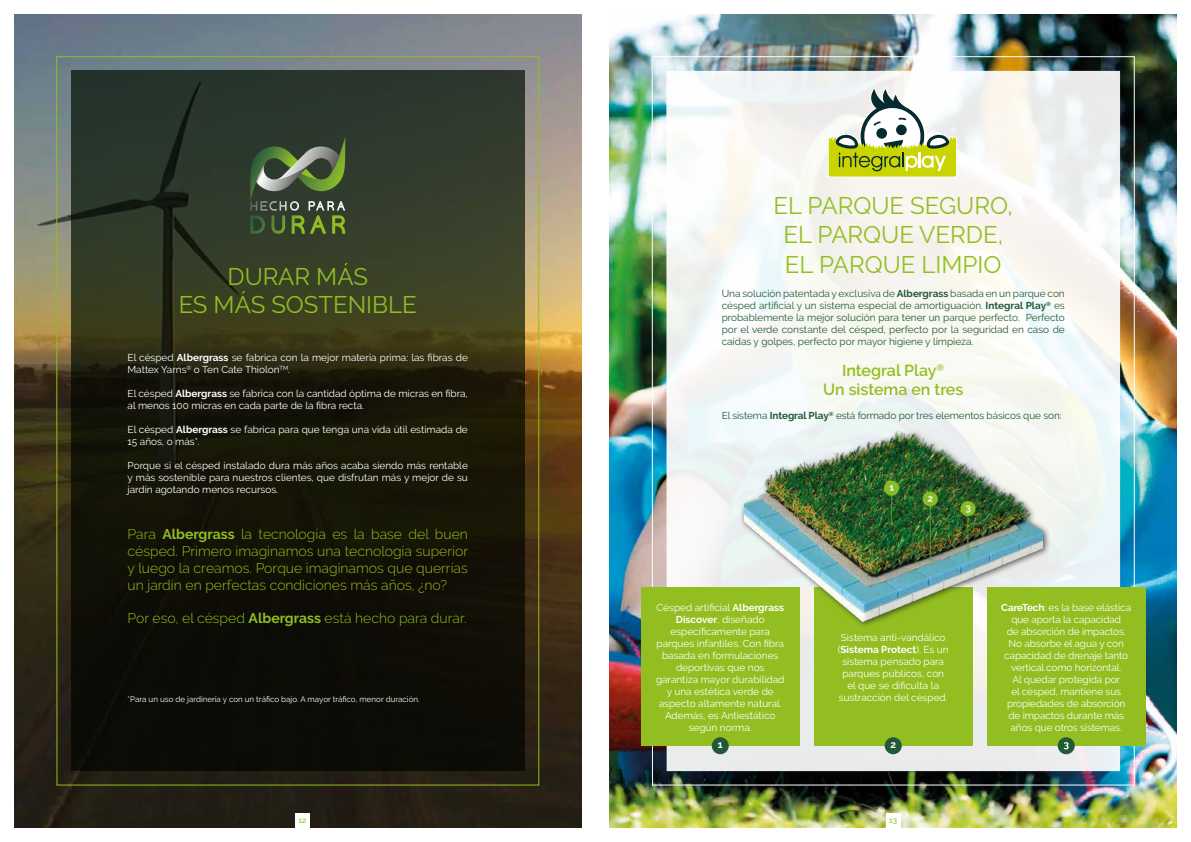
<style>
.page{position:relative;width:1191px;height:842px;background:#fff}
.page>*{position:absolute;margin:0;border:0;box-sizing:border-box;transform-origin:0 0}
.t1{font:24px/29.4px "Raleway";color:#92be21;text-align:center}
.t2{font:600 16px/19px "Raleway";color:#92be21;text-align:center}
.t3{font:300 14px/16.8px "Raleway";color:#92be21;text-align:justify}
.t4{font:10px/12px "Raleway";color:#fff}
.t5{font:10px/12px "Raleway";letter-spacing:-.01em;color:#225937;text-align:justify}
.t6{font:700 10px "Raleway";color:#fff}
.t7{font:8px "Raleway";color:#fff}
.t8{font:500 8px "Raleway";color:#92be21}
.s1{font-weight:700}
</style>
<div class="page">
<img style="left:609px;top:14px;width:567px;height:814px">
<img style="left:14px;top:14px;width:567px;height:814px">
<svg style="left:71px;top:71px;width:453px;height:700px;background:#1e2113"></svg>
<svg style="left:250px;top:136px;width:96px;height:98px;background:#516342"></svg>
<div style="left:886px;top:814px;width:14px;height:17px;background:#fff"></div>
<div style="left:295px;top:814px;width:15px;height:17px;background:#fff"></div>
<div style="left:666px;top:71px;width:454px;height:700px;background:linear-gradient(to right,#f5f7f4,#f4f5f0)"></div>
<svg style="left:827px;top:88px;width:130px;height:90px"></svg>
<div style="left:814px;top:587px;width:158px;height:159px;background:#92be21"></div>
<div style="left:884px;top:737px;width:17px;height:17px;background:#225937;border-radius:50%"></div>
<div style="left:641px;top:587px;width:158px;height:159px;background:#92be21"></div>
<div style="left:711px;top:737px;width:18px;height:17px;background:#225937;border-radius:50%"></div>
<div style="left:986px;top:587px;width:159px;height:159px;background:#92be21"></div>
<div style="left:1057px;top:737px;width:17px;height:17px;background:#225937;border-radius:50%"></div>
<svg style="left:1063px;top:742px;width:5px;height:7px"></svg>
<div style="left:740px;top:428px;width:310px;height:200px;background:#1d1d1b;opacity:.7"></div>
<img style="left:744px;top:431px;width:298px;height:190px">
<h1 class="t1" style="left:179px;top:262px;width:240px;line-height:28.8px">DURAR MÁS<br>ES MÁS SOSTENIBLE</h1>
<p class="t4" style="left:128px;top:352px;width:342px">El césped <span class="s1">Albergrass</span> se fabrica con la mejor materia prima: las fibras de<br>Mattex Yarns<sup>®</sup> o Ten Cate Thiolon<sup>TM</sup>.</p>
<p class="t4" style="left:128px;top:388px;width:342px">El césped <span class="s1">Albergrass</span> se fabrica con la cantidad óptima de micras en fibra, al menos 100 micras en cada parte de la fibra recta.</p>
<p class="t4" style="left:128px;top:424px;width:342px">El césped <span class="s1">Albergrass</span> se fabrica para que tenga una vida útil estimada de<br>15 años, o más*.</p>
<p class="t4" style="left:128px;top:460px;width:342px;text-align:justify">Porque si el césped instalado dura más años acaba siendo más rentable y más sostenible para nuestros clientes, que disfrutan más y mejor de su jardín agotando menos recursos.</p>
<h3 class="t3" style="left:128px;top:526px;width:342px">Para <span class="s1">Albergrass</span> la tecnología es la base del buen césped. Primero imaginamos una tecnología superior y luego la creamos. Porque imaginamos que querrías un jardín en perfectas condiciones más años, ¿no?</h3>
<h3 class="t3" style="left:128px;top:610px;width:340px">Por eso, el césped <span class="s1">Albergrass</span> está hecho para durar.</h3>
<p class="t7" style="left:128px;top:695px;width:293px">*Para un uso de jardinería y con un tráfico bajo. A mayor tráfico, menor duración.</p>
<h1 class="t1" style="left:773px;top:191px;width:241px">EL PARQUE SEGURO,<br>EL PARQUE VERDE,<br>EL PARQUE LIMPIO</h1>
<p class="t5" style="left:721px;top:288px;width:345px">Una solución patentada y exclusiva de <span class="s1">Albergrass</span> basada en un parque con césped artificial y un sistema especial de amortiguación. <span class="s1">Integral Play</span><sup>®</sup> es probablemente la mejor solución para tener un parque perfecto. Perfecto por el verde constante del césped, perfecto por la seguridad en caso de caídas y golpes, perfecto por mayor higiene y limpieza.</p>
<h2 class="t2" style="left:823px;top:361px;width:142px">Integral Play<sup>®<br></sup>Un sistema en tres</h2>
<p class="t5" style="left:721px;top:410px;width:341px">El sistema <span class="s1">Integral Play</span><sup>®</sup> está formado por tres elementos básicos que son:</p>
<p class="t4" style="left:656px;top:601px;width:130px;text-align:center">Césped artificial <span class="s1">Albergrass<br>Discover</span>, diseñado específicamente para parques infantiles. Con fibra basada en formulaciones deportivas que nos garantiza mayor durabilidad y una estética verde de aspecto altamente natural.<br>Además, es Antiestático según norma.</p>
<p class="t6" style="left:718px;top:739px;width:6px">1</p>
<p class="t4" style="left:837px;top:631px;width:112px;text-align:center">Sistema anti-vandálico (<span class="s1">Sistema Protect</span>). Es un sistema pensado para parques públicos, con el que se dificulta la sustracción del césped.</p>
<p class="t6" style="left:890px;top:739px;width:7px">2</p>
<p class="t4" style="left:1001px;top:601px;width:131px;text-align:center"><span class="s1">CareTech</span>: es la base elástica que aporta la capacidad<br>de absorción de impactos.<br>No absorbe el agua y con capacidad de drenaje tanto vertical como horizontal.<br>Al quedar protegida por<br>el césped, mantiene sus propiedades de absorción de impactos durante más años que otros sistemas.</p>
<p class="t8" style="left:299px;top:816px;width:9px">12</p>
<p class="t8" style="left:889px;top:816px;width:9px">13</p>
</div>
